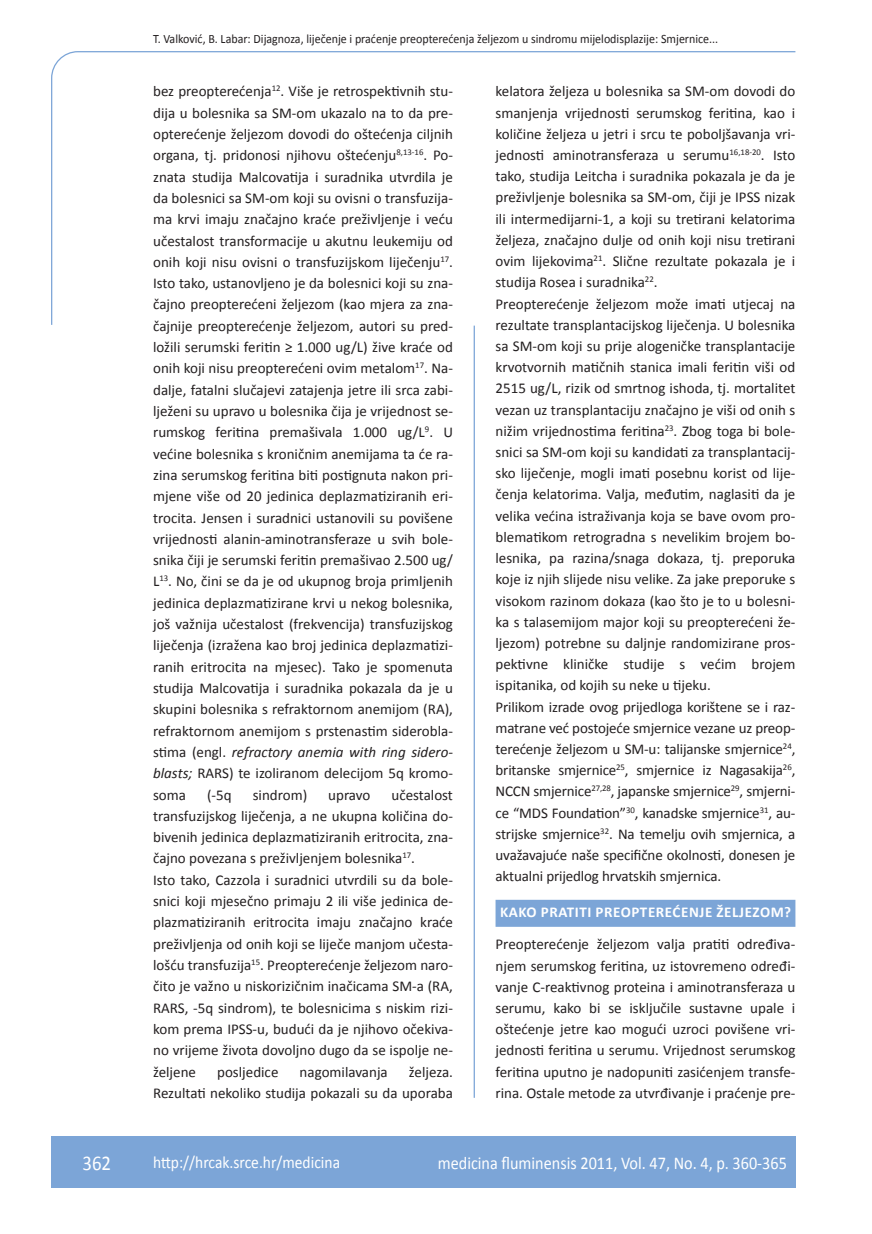
<style>
.page{position:relative;width:872px;height:1234px;background:#fff}
.page>*{position:absolute;margin:0;border:0;box-sizing:border-box;transform-origin:0 0}
.t1{font:21px "Calibri";color:#fff;scale:.9 1}
.t2{font:18px "Calibri";color:#fff;scale:.9 1}
.t3{font:17.25px "Calibri";color:#fff;scale:.9 1}
.osnovni_tekst{font:15px/21.3px "Calibri";color:#231f20;text-align:justify}
.naslov_ruler{font:700 15px "Calibri";letter-spacing:.04em;color:#fff}
.glava{font:12.75px "Calibri";color:#231f20;scale:.94 1}
.s1{font-style:italic}
</style>
<div class="page">
<svg style="left:51px;top:51px;width:745px;height:274px"></svg>
<hr style="left:473px;top:325px;width:2px;height:772px;background:#7ca5d7">
<div style="left:51px;top:1135px;width:744px;height:51px;background:#7ca5d7"></div>
<div style="left:495px;top:899px;width:300px;height:27px;background:#7ca5d7"></div>
<p class="glava" style="left:153px;top:30px;width:603px">T. Valković, B. Labar: Dijagnoza, liječenje i praćenje preopterećenja željezom u sindromu mijelodisplazije: Smjernice...</p>
<p class="osnovni_tekst" style="left:153px;top:80px;width:301px">bez preopterećenja<sup>12</sup>. Više je retrospektivnih stu&shy;dija u bolesnika sa SM-om ukazalo na to da pre&shy;opterećenje željezom dovodi do oštećenja ciljnih organa, tj. pridonosi njihovu oštećenju<sup>8,13-16</sup>. Po&shy;znata studija Malcovatija i suradnika utvrdila je da bolesnici sa SM-om koji su ovisni o transfuzija&shy;ma krvi imaju značajno kraće preživljenje i veću učestalost transformacije u akutnu leukemiju od onih koji nisu ovisni o transfuzijskom liječenju<sup>17</sup>.<br>Isto tako, ustanovljeno je da bolesnici koji su zna&shy;čajno preopterećeni željezom (kao mjera za zna&shy;čajnije preopterećenje željezom, autori su pred&shy;ložili serumski feritin ≥ 1.000 ug/L) žive kraće od onih koji nisu preopterećeni ovim metalom<sup>17</sup>. Na&shy;dalje, fatalni slučajevi zatajenja jetre ili srca zabi&shy;lježeni su upravo u bolesnika čija je vrijednost se&shy;rumskog feritina premašivala 1.000 ug/L<sup>9</sup>. U većine bolesnika s kroničnim anemijama ta će ra&shy;zina serumskog feritina biti postignuta nakon pri&shy;mjene više od 20 jedinica deplazmatiziranih eri&shy;trocita. Jensen i suradnici ustanovili su povišene vrijednosti alanin-aminotransferaze u svih bole&shy;snika čiji je serumski feritin premašivao 2.500 ug/ L<sup>13</sup>. No, čini se da je od ukupnog broja primljenih jedinica deplazmatizirane krvi u nekog bolesnika, još važnija učestalost (frekvencija) transfuzijskog liječenja (izražena kao broj jedinica deplazmatizi&shy;ranih eritrocita na mjesec). Tako je spomenuta studija Malcovatija i suradnika pokazala da je u skupini bolesnika s refraktornom anemijom (RA), refraktornom anemijom s prstenastim siderobla&shy;stima (engl. <span class="s1">refractory anemia with ring sidero&shy;blasts;</span> RARS) te izoliranom delecijom 5q kromo&shy;soma</p>
<p class="osnovni_tekst" style="left:207px;top:783px;width:26px">(-5q</p>
<p class="osnovni_tekst" style="left:253px;top:783px;width:56px">sindrom)</p>
<p class="osnovni_tekst" style="left:328px;top:783px;width:44px">upravo</p>
<p class="osnovni_tekst" style="left:153px;top:783px;width:301px;text-indent:238px">učestalost transfuzijskog liječenja, a ne ukupna količina do&shy;bivenih jedinica deplazmatiziranih eritrocita, zna&shy;čajno povezana s preživljenjem bolesnika<sup>17</sup>.</p>
<p class="osnovni_tekst" style="left:153px;top:868px;width:301px">Isto tako, Cazzola i suradnici utvrdili su da bole&shy;snici koji mjesečno primaju 2 ili više jedinica de&shy;plazmatiziranih eritrocita imaju značajno kraće preživljenja od onih koji se liječe manjom učesta&shy;lošću transfuzija<sup>15</sup>. Preopterećenje željezom naro&shy;čito je važno u niskorizičnim inačicama SM-a (RA, RARS, -5q sindrom), te bolesnicima s niskim rizi&shy;kom prema IPSS-u, budući da je njihovo očekiva&shy;no vrijeme života dovoljno dugo da se ispolje ne&shy;željene</p>
<p class="osnovni_tekst" style="left:153px;top:1059px;width:301px;text-align:right">željeza.<br>Rezultati nekoliko studija pokazali su da uporaba</p>
<p class="osnovni_tekst" style="left:217px;top:1059px;width:63px">posljedice</p>
<p class="osnovni_tekst" style="left:300px;top:1059px;width:90px">nagomilavanja</p>
<p class="osnovni_tekst" style="left:495px;top:80px;width:301px">kelatora željeza u bolesnika sa SM-om dovodi do smanjenja vrijednosti serumskog feritina, kao i količine željeza u jetri i srcu te poboljšavanja vri&shy;jednosti aminotransferaza u serumu<sup>16,18-20</sup>. Isto tako, studija Leitcha i suradnika pokazala je da je preživljenje bolesnika sa SM-om, čiji je IPSS nizak ili intermedijarni-1, a koji su tretirani kelatorima željeza, značajno dulje od onih koji nisu tretirani ovim lijekovima<sup>21</sup>. Slične rezultate pokazala je i studija Rosea i suradnika<sup>22</sup>.</p>
<p class="osnovni_tekst" style="left:495px;top:292px;width:301px">Preopterećenje željezom može imati utjecaj na rezultate transplantacijskog liječenja. U bolesnika sa SM-om koji su prije alogeničke transplantacije krvotvornih matičnih stanica imali feritin viši od 2515 ug/L, rizik od smrtnog ishoda, tj. mortalitet vezan uz transplantaciju značajno je viši od onih s nižim vrijednostima feritina<sup>23</sup>. Zbog toga bi bole&shy;snici sa SM-om koji su kandidati za transplantacij&shy;sko liječenje, mogli imati posebnu korist od lije&shy;čenja kelatorima. Valja, međutim, naglasiti da je velika većina istraživanja koja se bave ovom pro&shy;blematikom retrogradna s nevelikim brojem bo&shy;lesnika, pa razina/snaga dokaza, tj. preporuka koje iz njih slijede nisu velike. Za jake preporuke s visokom razinom dokaza (kao što je to u bolesni&shy;ka s talasemijom major koji su preopterećeni že&shy;ljezom) potrebne su daljnje randomizirane pros&shy;pektivne kliničke studije s većim brojem ispitanika, od kojih su neke u tijeku.</p>
<p class="osnovni_tekst" style="left:495px;top:695px;width:301px">Prilikom izrade ovog prijedloga korištene se i raz&shy;matrane već postojeće smjernice vezane uz preop&shy;terećenje željezom u SM-u: talijanske smjernice<sup>24</sup>, britanske smjernice<sup>25</sup>, smjernice iz Nagasakija<sup>26</sup>, NCCN smjernice<sup>27,28</sup>, japanske smjernice<sup>29</sup>, smjerni&shy;ce “MDS Foundation”<sup>30</sup>, kanadske smjernice<sup>31</sup>, au&shy;strijske smjernice<sup>32</sup>. Na temelju ovih smjernica, a uvažavajuće naše specifične okolnosti, donesen je aktualni prijedlog hrvatskih smjernica.</p>
<p class="naslov_ruler" style="left:500px;top:902px;width:293px">KAKO PRATITI PREOPTEREĆENJE ŽELJEZOM?</p>
<p class="osnovni_tekst" style="left:495px;top:932px;width:301px">Preopterećenje željezom valja pratiti određiva&shy;njem serumskog feritina, uz istovremeno određi&shy;vanje C-reaktivnog proteina i aminotransferaza u serumu, kako bi se isključile sustavne upale i oštećenje jetre kao mogući uzroci povišene vri&shy;jednosti feritina u serumu. Vrijednost serumskog feritina uputno je nadopuniti zasićenjem transfe&shy;rina. Ostale metode za utvrđivanje i praćenje pre-</p>
<p class="t1" style="left:82px;top:1149px;width:33px">362</p>
<p class="t3" style="left:153px;top:1150px;width:209px">http://hrcak.srce.hr/medicina</p>
<p class="t2" style="left:438px;top:1151px;width:389px">medicina fluminensis 2011, Vol. 47, No. 4, p. 360-365</p>
</div>
